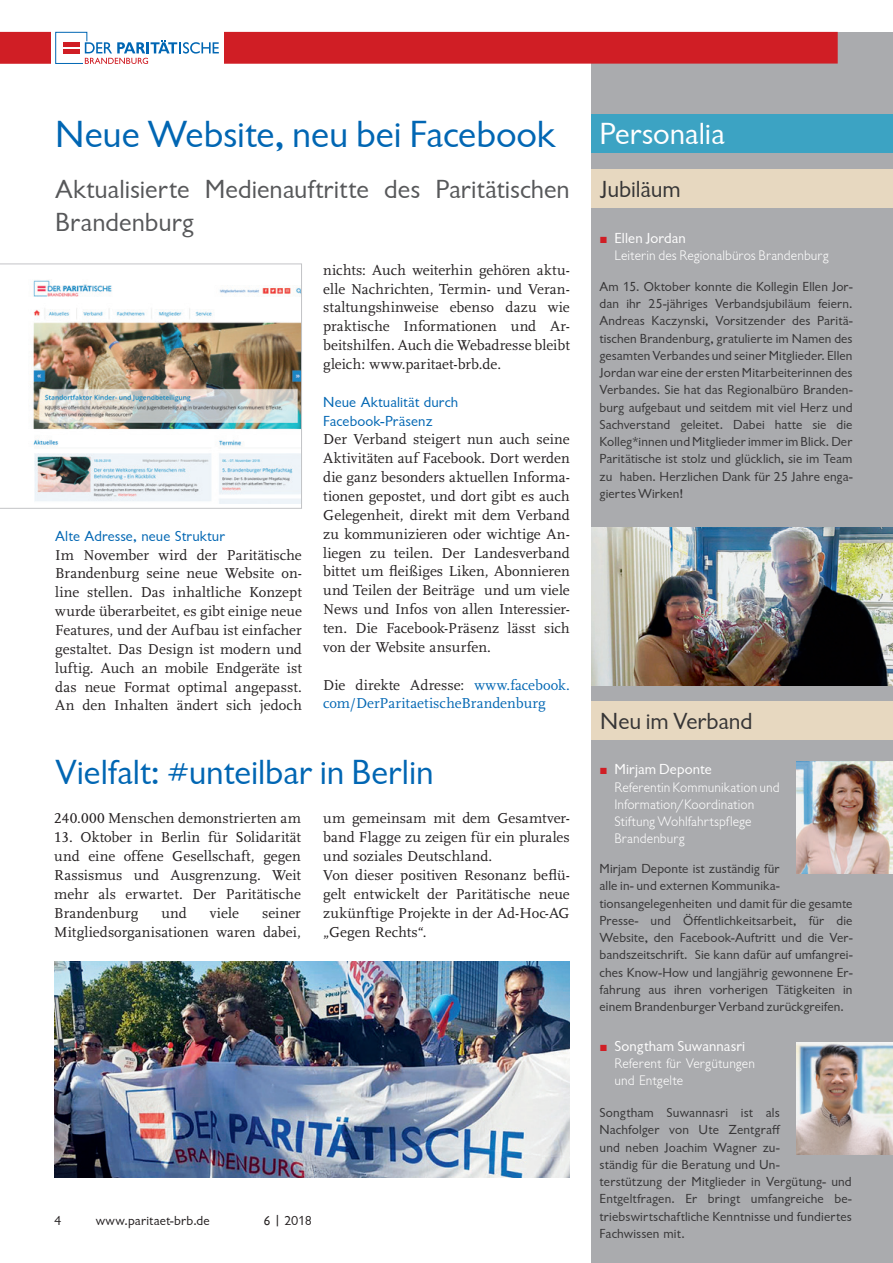
<style>
.page{position:relative;width:893px;height:1263px;background:#fff}
.page>*{position:absolute;margin:0;border:0;box-sizing:border-box;transform-origin:0 0}
.Inhalt_Headline{font:39px "Chantilly";color:#0166b3}
.Inhalt_Headline-2{font:36px "Chantilly";letter-spacing:-.005em;color:#0166b3}
.Inhalt_Headline-3{font:31.5px "Chantilly";letter-spacing:-.005em;color:#fff}
.Inhalt_Headline-4{font:27px/33px "Chantilly";color:#57585a}
.Inhalt_Headline-5{font:24px "Chantilly";letter-spacing:-.005em;color:#363536}
.Copy{font:15px/18.9px "Scala LF";letter-spacing:.005em;color:#231f20;text-align:justify}
.Copy-2{font:15px/18.9px "Scala LF";color:#0166b3}
.Zwischentitel{font:15px "Chantilly";letter-spacing:.01em;color:#0166b3}
.Inhalt_Headline-6{font:15px "Chantilly";letter-spacing:.01em;color:#fff}
.Inhalt_Headline-7{font:300 14.25px/17.2px "Chantilly";letter-spacing:.005em;color:#fff}
.Copy-3{font:300 14.25px "Chantilly";letter-spacing:.005em;color:#fff}
.Inhalt_Headline-8{font:13.5px/17.2px "Chantilly";letter-spacing:.005em;color:#363536}
.Copy-4{font:13.5px/17.2px "Chantilly";letter-spacing:.01em;color:#363536}
.t1{font:13.5px "Chantilly";letter-spacing:.01em;color:#231f20}
.s1{color:#231f20}
.s2{font-family:"Times New Roman";font-size:13.5px;color:#d01e25}
</style>
<div class="page">
<div style="left:591px;top:32px;width:302px;height:1231px;background:#aaabae"></div>
<img style="left:0;top:264px;width:302px;height:245px">
<div style="left:592px;top:114px;width:301px;height:39px;background:#3ca3c3"></div>
<img style="left:797px;top:761px;width:96px;height:113px">
<img style="left:797px;top:1042px;width:96px;height:113px">
<div style="left:591px;top:702px;width:302px;height:38px;background:#e7d8c0"></div>
<img style="left:54px;top:961px;width:516px;height:217px">
<div style="left:0;top:32px;width:838px;height:32px;background:#d01e25"></div>
<div style="left:51px;top:29px;width:172px;height:37px;background:#fff"></div>
<svg style="left:55px;top:32px;width:164px;height:32px"></svg>
<div style="left:591px;top:170px;width:302px;height:38px;background:#e7d8c0"></div>
<img style="left:591px;top:527px;width:302px;height:159px">
<p class="Inhalt_Headline" style="left:55px;top:113px;width:502px">Neue Website, neu bei Facebook</p>
<p class="Inhalt_Headline-4" style="left:55px;top:173px;width:516px">Aktualisierte Medienauftritte des Paritätischen<br>Brandenburg</p>
<p class="Zwischentitel" style="left:55px;top:527px;width:171px">Alte Adresse, neue Struktur</p>
<p class="Copy" style="left:55px;top:545px;width:248px">Im November wird der Paritätische Brandenburg seine neue Website on&shy;line stellen. Das inhaltliche Konzept wurde überarbeitet, es gibt einige neue Features, und der Aufbau ist einfacher gestaltet. Das Design ist modern und luftig. Auch an mobile Endgeräte ist das neue Format optimal angepasst.<br>An den Inhalten ändert sich jedoch</p>
<p class="Copy" style="left:323px;top:261px;width:248px">nichts: Auch weiterhin gehören aktu&shy;elle Nachrichten, Termin- und Veran&shy;staltungshinweise ebenso dazu wie praktische Informationen und Ar&shy;beitshilfen. Auch die Webadresse bleibt gleich: www.paritaet-brb.de.</p>
<p class="Zwischentitel" style="left:323px;top:394px;width:136px">Neue Aktualität durch</p>
<p class="Zwischentitel" style="left:323px;top:412px;width:111px">Facebook-Präsenz</p>
<p class="Copy" style="left:323px;top:430px;width:248px">Der Verband steigert nun auch seine Aktivitäten auf Facebook. Dort werden die ganz besonders aktuellen Informa&shy;tionen gepostet, und dort gibt es auch Gelegenheit, direkt mit dem Verband zu kommunizieren oder wichtige An&shy;liegen zu teilen. Der Landesverband bittet um fleißiges Liken, Abonnieren und Teilen der Beiträge und um viele News und Infos von allen Interessier&shy;ten. Die Facebook-Präsenz lässt sich von der Website ansurfen.</p>
<p class="Copy-2" style="left:323px;top:675px;width:248px"><span class="s1">Die direkte Adresse:</span> www.facebook. com/DerParitaetischeBrandenburg</p>
<p class="Inhalt_Headline-2" style="left:55px;top:753px;width:380px">Vielfalt: #unteilbar in Berlin</p>
<p class="Copy" style="left:54px;top:809px;width:248px">240.000 Menschen demonstrierten am</p>
<p class="Copy" style="left:54px;top:828px;width:248px">13. Oktober in Berlin für Solidarität und eine offene Gesellschaft, gegen Rassismus und Ausgrenzung. Weit mehr als erwartet. Der Paritätische Brandenburg</p>
<p class="Copy" style="left:161px;top:904px;width:27px">und</p>
<p class="Copy" style="left:210px;top:904px;width:31px">viele</p>
<p class="Copy" style="left:54px;top:904px;width:248px;text-align:right">seiner<br>Mitgliedsorganisationen waren dabei,</p>
<p class="Copy" style="left:323px;top:809px;width:248px">um gemeinsam mit dem Gesamtver&shy;band Flagge zu zeigen für ein plurales und soziales Deutschland.</p>
<p class="Copy" style="left:323px;top:866px;width:248px">Von dieser positiven Resonanz beflü&shy;gelt entwickelt der Paritätische neue zukünftige Projekte in der Ad-Hoc-AG „Gegen Rechts“.</p>
<p class="t1" style="left:54px;top:1213px;width:9px">4</p>
<p class="t1" style="left:96px;top:1213px;width:116px">www.paritaet-brb.de</p>
<p class="t1" style="left:264px;top:1213px;width:50px">6 | 2018</p>
<p class="Inhalt_Headline-3" style="left:600px;top:116px;width:127px">Personalia</p>
<p class="Inhalt_Headline-5" style="left:600px;top:176px;width:82px">Jubiläum</p>
<p class="Inhalt_Headline-6" style="left:600px;top:230px;width:88px"><span class="s2">■</span> Ellen Jordan</p>
<p class="Inhalt_Headline-7" style="left:614px;top:247px;width:216px">Leiterin des Regionalbüros Brandenburg</p>
<p class="Inhalt_Headline-8" style="left:600px;top:278px;width:254px;text-align:justify">Am 15. Oktober konnte die Kollegin Ellen Jor&shy;dan ihr 25-jähriges Verbandsjubiläum feiern.<br>Andreas Kaczynski, Vorsitzender des Paritä&shy;tischen Brandenburg, gratulierte im Namen des gesamten Verbandes und seiner Mitglieder. Ellen Jordan war eine der ersten Mitarbeiterinnen des Verbandes. Sie hat das Regionalbüro Branden&shy;burg aufgebaut und seitdem mit viel Herz und Sachverstand geleitet. Dabei hatte sie die Kolleg*innen und Mitglieder immer im Blick. Der Paritätische ist stolz und glücklich, sie im Team zu haben. Herzlichen Dank für 25 Jahre enga&shy;giertes Wirken!</p>
<p class="Inhalt_Headline-5" style="left:600px;top:708px;width:154px">Neu im Verband</p>
<p class="Inhalt_Headline-6" style="left:600px;top:761px;width:114px"><span class="s2">■</span> Mirjam Deponte</p>
<p class="Inhalt_Headline-7" style="left:614px;top:779px;width:167px">Referentin Kommunikation und<br>Information/Koordination</p>
<p class="Inhalt_Headline-7" style="left:614px;top:813px;width:139px">Stiftung Wohlfahrtspflege</p>
<p class="Inhalt_Headline-7" style="left:614px;top:830px;width:72px">Brandenburg</p>
<p class="Inhalt_Headline-8" style="left:600px;top:860px;width:254px">Mirjam Deponte ist zuständig für<br>alle in- und externen Kommunika&shy;tionsangelegenheiten und damit für die gesamte Presse- und Öffentlichkeitsarbeit, für die Website, den Facebook-Auftritt und die Ver&shy;bandszeitschrift. Sie kann dafür auf umfangrei&shy;ches Know-How und langjährig gewonnene Er&shy;fahrung aus ihren vorherigen Tätigkeiten in einem Brandenburger Verband zurückgreifen.</p>
<p class="Inhalt_Headline-6" style="left:600px;top:1037px;width:147px"><span class="s2">■</span> Songtham Suwannasri</p>
<p class="Copy-3" style="left:614px;top:1056px;width:142px">Referent für Vergütungen</p>
<p class="Copy-3" style="left:614px;top:1073px;width:70px">und Entgelte</p>
<p class="Copy-4" style="left:600px;top:1104px;width:254px">Songtham Suwannasri ist als<br>Nachfolger von Ute Zentgraff<br>und neben Joachim Wagner zu-<br>ständig für die Beratung und Un-<br>terstützung der Mitglieder in Vergütung- und Entgeltfragen. Er bringt umfangreiche be&shy;triebswirtschaftliche Kenntnisse und fundiertes Fachwissen mit.</p>
</div>
